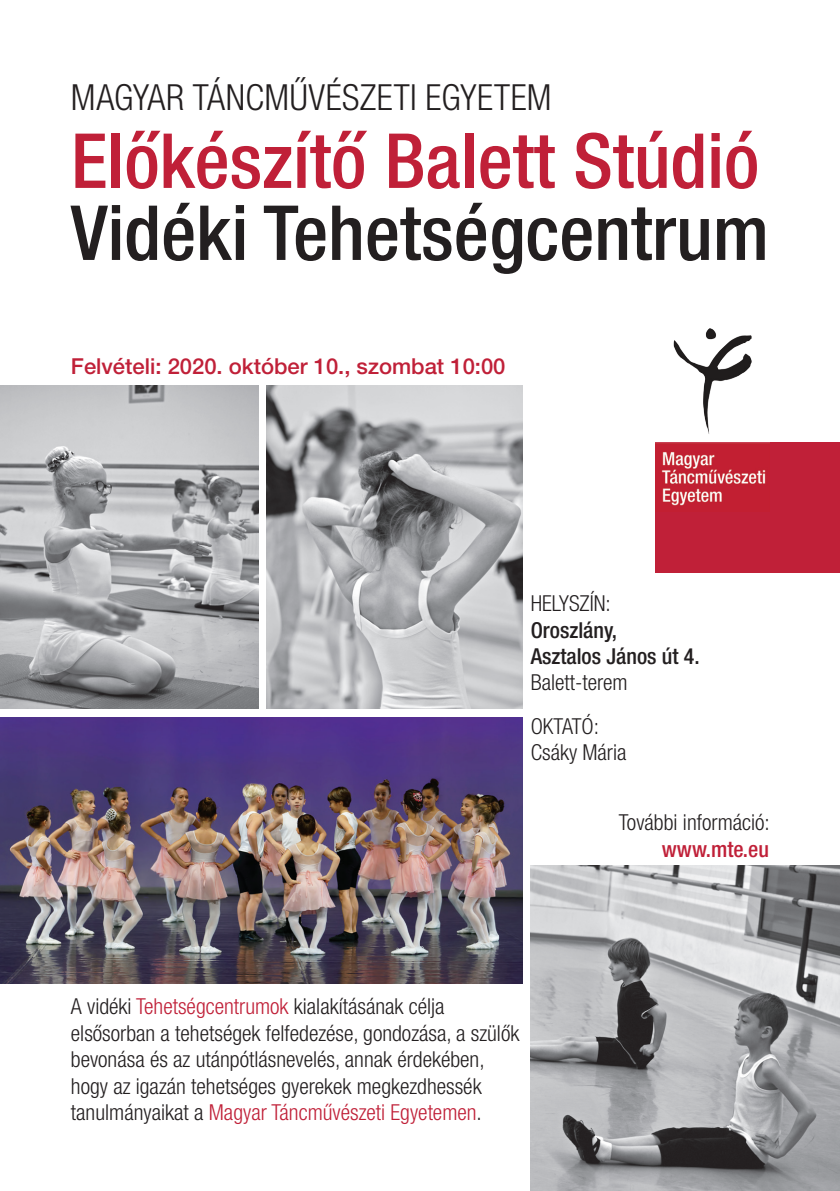
<style>
.page{position:relative;width:840px;height:1191px;background:#fff}
.page>*{position:absolute;margin:0;border:0;box-sizing:border-box;transform-origin:0 0}
.t1{font:500 condensed 76px "Helvetica Neue LT Pro";color:#c02038}
.t2{font:500 condensed 76px "Helvetica Neue LT Pro";color:#231f20}
.t3{font:300 condensed 36px "Helvetica Neue LT Pro";letter-spacing:.01em;color:#231f20}
.t4{font:300 condensed 22px/26.4px "Helvetica Neue LT Pro";color:#231f20}
.t5{font:500 22px "Helvetica Neue LT Pro";color:#c02038}
.t6{font:500 condensed 22px "Helvetica Neue LT Pro";color:#231f20}
.t7{font:500 condensed 22px "Helvetica Neue LT Pro";color:#c02038}
.s1{color:#c02038}
</style>
<div class="page">
<div style="left:655px;top:442px;width:184px;height:131px;background:#c02038"></div>
<img style="left:655px;top:329px;width:113px;height:177px">
<img style="left:0;top:717px;width:522px;height:267px">
<img style="left:266px;top:386px;width:256px;height:323px">
<img style="left:0;top:386px;width:258px;height:323px">
<img style="left:530px;top:865px;width:309px;height:326px">
<p class="t3" style="left:71px;top:77px;width:482px">MAGYAR TÁNCMŰVÉSZETI EGYETEM</p>
<p class="t1" style="left:71px;top:116px;width:689px">Előkészítő Balett Stúdió</p>
<p class="t2" style="left:71px;top:188px;width:699px">Vidéki Tehetségcentrum</p>
<p class="t5" style="left:71px;top:353px;width:436px">Felvételi: 2020. október 10., szombat 10:00</p>
<p class="t4" style="left:530px;top:590px;width:82px">HELYSZÍN:</p>
<p class="t6" style="left:530px;top:616px;width:88px">Oroszlány,</p>
<p class="t6" style="left:530px;top:643px;width:170px">Asztalos János út 4.</p>
<p class="t4" style="left:530px;top:669px;width:98px">Balett-terem</p>
<p class="t4" style="left:530px;top:712px;width:70px">OKTATÓ:</p>
<p class="t4" style="left:530px;top:739px;width:97px">Csáky Mária</p>
<p class="t4" style="left:618px;top:809px;width:152px">További információ:</p>
<p class="t7" style="left:661px;top:835px;width:109px">www.mte.eu</p>
<p class="t4" style="left:71px;top:993px;width:449px">A vidéki <span class="s1">Tehetségcentrumok</span> kialakításának célja elsősorban a tehetségek felfedezése, gondozása, a szülők bevonása és az utánpótlásnevelés, annak érdekében, hogy az igazán tehetséges gyerekek megkezdhessék tanulmányaikat a <span class="s1">Magyar Táncművészeti Egyetemen</span>.</p>
</div>
